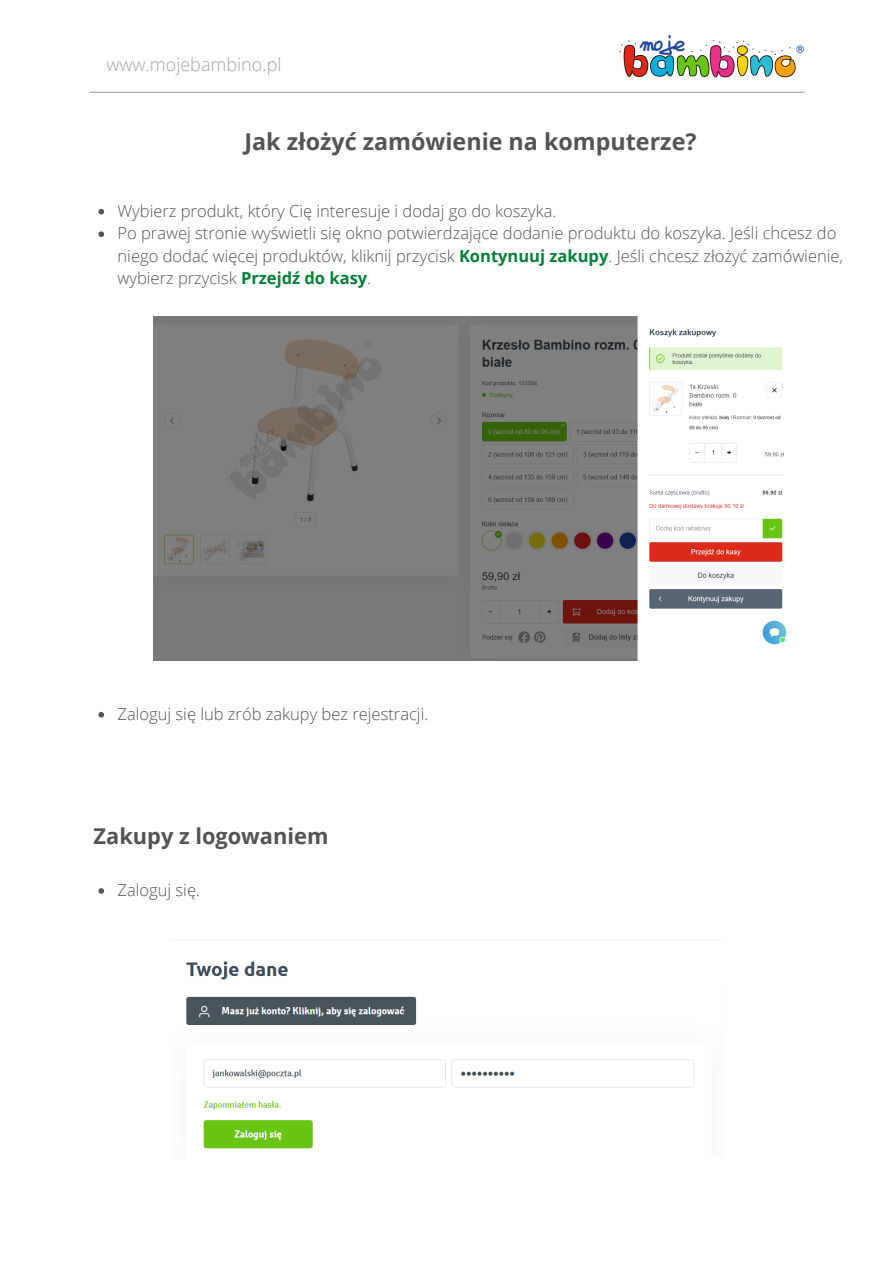
<style>
.page{position:relative;width:894px;height:1264px;background:#fff}
.page>*{position:absolute;margin:0;border:0;box-sizing:border-box;transform-origin:0 0}
.t1{font:700 23.25px "Open Sans";color:#545454}
.t2{font:700 21.75px "Open Sans";color:#545454}
.t3{font:300 18px "Open Sans";color:#a6a6a6}
.t4{font:300 16.5px/22.5px "Open Sans";color:#545454}
.s1{font-weight:700;color:#008037}
</style>
<div class="page">
<hr style="left:90px;top:92px;width:714px;height:1px;background:#a6a6a6">
<img style="left:569px;top:34px;width:236px;height:59px">
<img style="left:153px;top:316px;width:634px;height:344px">
<img style="left:186px;top:961px;width:509px;height:188px">
<svg style="left:98px;top:209px;width:6px;height:5px"></svg>
<svg style="left:98px;top:231px;width:6px;height:6px"></svg>
<svg style="left:98px;top:712px;width:6px;height:5px"></svg>
<svg style="left:98px;top:888px;width:6px;height:5px"></svg>
<p class="t3" style="left:106px;top:52px;width:176px">www.mojebambino.pl</p>
<p class="t1" style="left:244px;top:125px;width:453px">Jak złożyć zamówienie na komputerze?</p>
<p class="t4" style="left:117px;top:199px;width:440px">Wybierz produkt, który Cię interesuje i dodaj go do koszyka.</p>
<p class="t4" style="left:117px;top:222px;width:727px">Po prawej stronie wyświetli się okno potwierdzające dodanie produktu do koszyka. Jeśli chcesz do niego dodać więcej produktów, kliknij przycisk <span class="s1">Kontynuuj zakupy</span>. Jeśli chcesz złożyć zamówienie, wybierz przycisk <span class="s1">Przejdź do kasy</span>.</p>
<p class="t4" style="left:117px;top:702px;width:312px">Zaloguj się lub zrób zakupy bez rejestracji.</p>
<p class="t2" style="left:94px;top:820px;width:236px">Zakupy z logowaniem</p>
<p class="t4" style="left:117px;top:878px;width:84px">Zaloguj się.</p>
</div>
